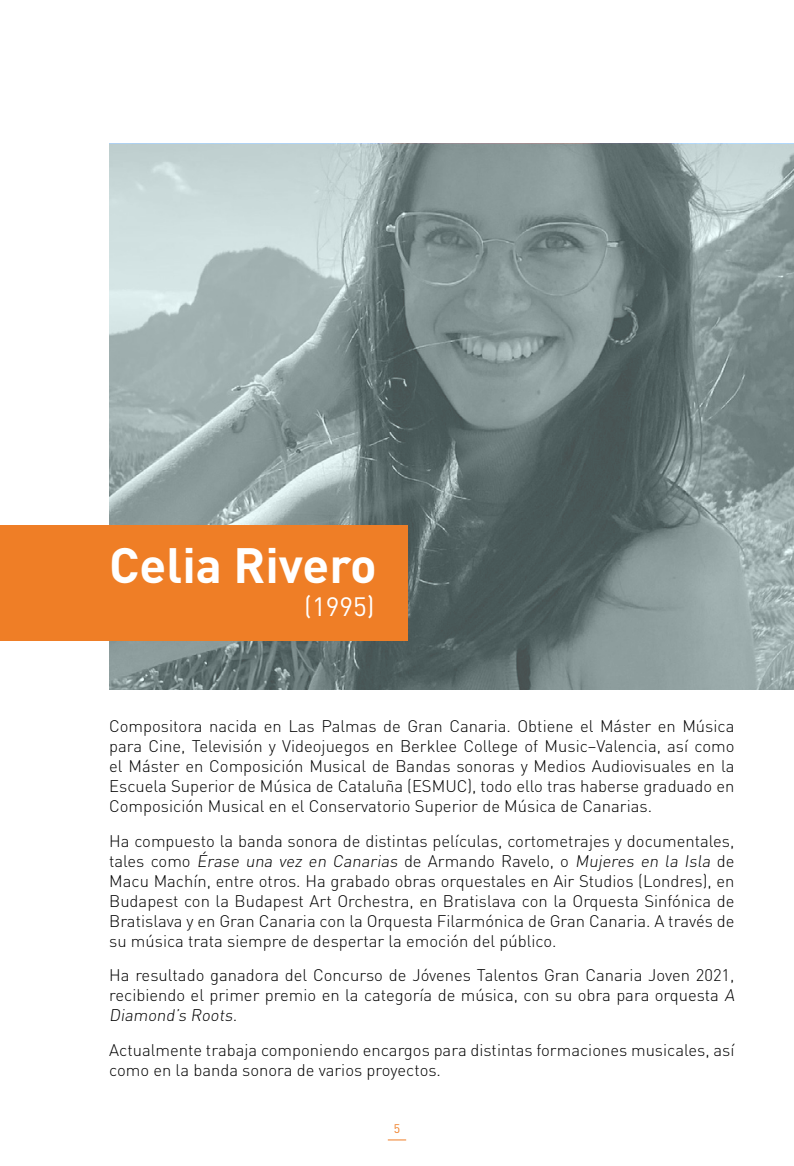
<style>
.page{position:relative;width:794px;height:1166px;background:#fff}
.page>*{position:absolute;margin:0;border:0;box-sizing:border-box;transform-origin:0 0}
.t1{font:700 49px "DIN Pro";color:#fff}
.t2{font:26.25px "DIN Pro";color:#fff}
.t3{font:300 16.62px/19.9px "DIN Pro";color:#000;text-align:justify}
.t4{font:12.25px "DIN Pro";color:#ef7e26}
</style>
<div class="page">
<img style="left:109px;top:144px;width:685px;height:546px">
<div style="left:0;top:525px;width:408px;height:115px;background:#ef7e26"></div>
<svg style="left:388px;top:1139px;width:18px;height:1px"></svg>
<h1 class="t1" style="left:109px;top:532px;width:269px">Celia Rivero</h1>
<h2 class="t2" style="left:304px;top:589px;width:72px">(1995)</h2>
<p class="t3" style="left:109px;top:715px;width:627px">Compositora nacida en Las Palmas de Gran Canaria. Obtiene el Máster en Música para Cine, Televisión y Videojuegos en Berklee College of Music–Valencia, así como el Máster en Composición Musical de Bandas sonoras y Medios Audiovisuales en la Escuela Superior de Música de Cataluña (ESMUC), todo ello tras haberse graduado en Composición Musical en el Conservatorio Superior de Música de Canarias.</p>
<p class="t3" style="left:109px;top:830px;width:627px">Ha compuesto la banda sonora de distintas películas, cortometrajes y documentales, ta les co m o Érase una vez en Canarias d e Arm a n d o Rave lo , o Mujeres en la Isla d e Macu Machín, entre otros. Ha grabado obras orquestales en Air Studios (Londres), en Budapest con la Budapest Art Orchestra, en Bratislava con la Orquesta Sinfónica de Bratislava y en Gran Canaria con la Orquesta Filarmónica de Gran Canaria. A través de su música trata siempre de despertar la emoción del público.</p>
<p class="t3" style="left:109px;top:965px;width:630px;text-align:left">Ha resultado ganadora del Concurso de Jóvenes Talentos Gran Canaria Joven 2021, recibiendo el primer premio en la categoría de música, con su obra para orquesta A<br>Diamond’s Roots.</p>
<p class="t3" style="left:109px;top:1039px;width:627px">Actualmente trabaja componiendo encargos para distintas formaciones musicales, así como en la banda sonora de varios proyectos.</p>
<p class="t4" style="left:394px;top:1120px;width:8px">5</p>
</div>
